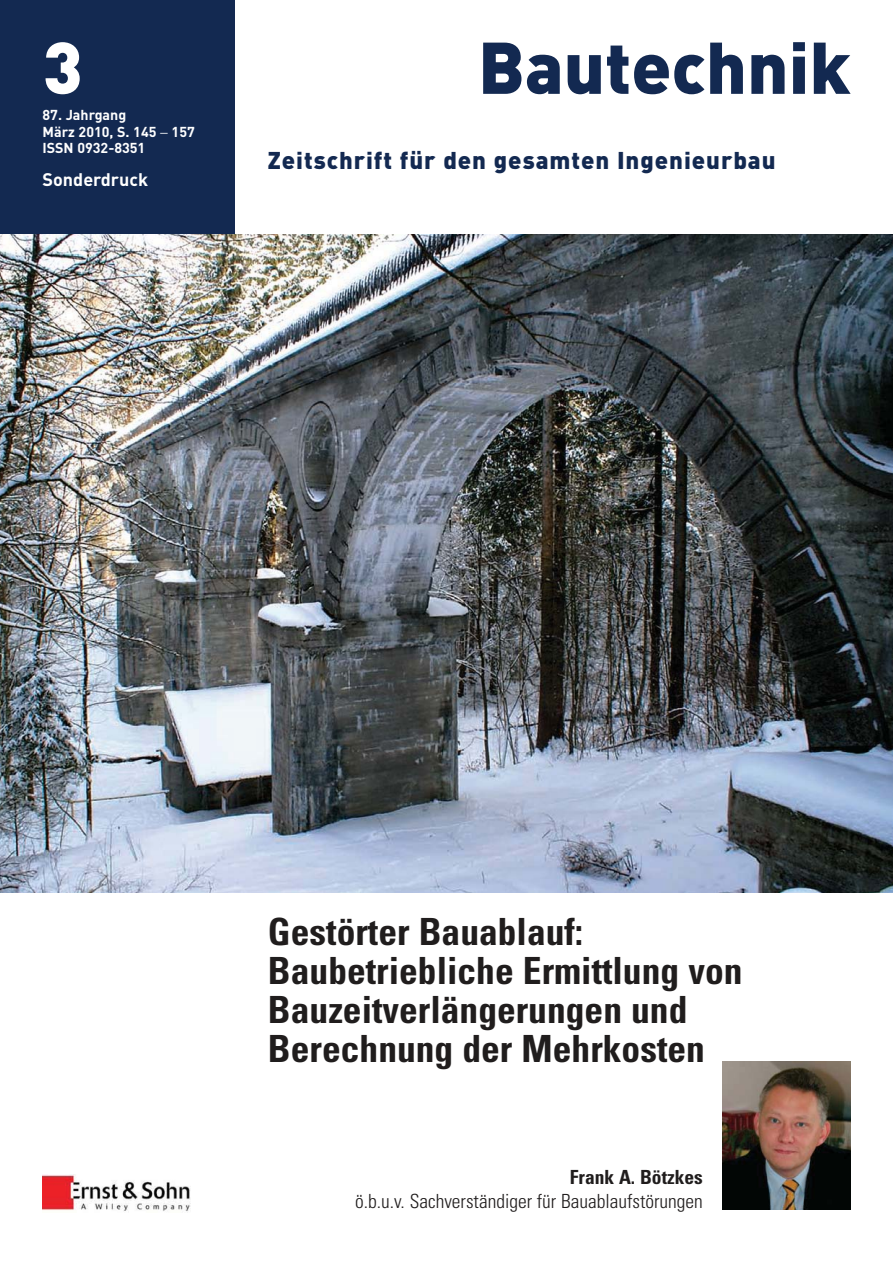
<style>
.page{position:relative;width:893px;height:1263px;background:#fff}
.page>*{position:absolute;margin:0;border:0;box-sizing:border-box;transform-origin:0 0}
.t1{font:900 72px "DIN";color:#132951}
.t2{font:900 72px "DIN";color:#fff}
.t3{font:700 condensed 37.5px/39px "Univers";color:#201d1d}
.t4{font:900 24px "DIN";letter-spacing:.04em;color:#132951}
.t5{font:300 condensed 19.5px "Univers";color:#201d1d}
.t6{font:700 condensed 19.5px "Univers";color:#201d1d}
.t7{font:700 18px "DIN";color:#fff}
.t8{font:700 14.25px/16.5px "DIN";color:#fff}
</style>
<div class="page">
<div style="left:0;top:0;width:234px;height:234px;background:#132951"></div>
<img style="left:43px;top:1174px;width:148px;height:39px">
<img style="left:0;top:234px;width:892px;height:659px">
<img style="left:723px;top:1062px;width:127px;height:147px">
<h1 class="t2" style="left:43px;top:42px;width:42px">3</h1>
<p class="t8" style="left:43px;top:108px;width:154px">87. Jahrgang<br>März 2010, S. 145 − 157<br>ISSN 0932-8351</p>
<p class="t7" style="left:43px;top:173px;width:107px">Sonderdruck</p>
<h1 class="t1" style="left:478px;top:42px;width:374px">Bautechnik</h1>
<p class="t4" style="left:268px;top:152px;width:509px">Zeitschrift für den gesamten Ingenieurbau</p>
<p class="t3" style="left:268px;top:916px;width:476px">Gestörter Bauablauf:<br>Baubetriebliche Ermittlung von<br>Bauzeitverlängerungen und<br>Berechnung der Mehrkosten</p>
<p class="t6" style="left:570px;top:1170px;width:134px">Frank A. Bötzkes</p>
<p class="t5" style="left:355px;top:1194px;width:349px">ö.b.u.v. Sachverständiger für Bauablaufstörungen</p>
</div>
